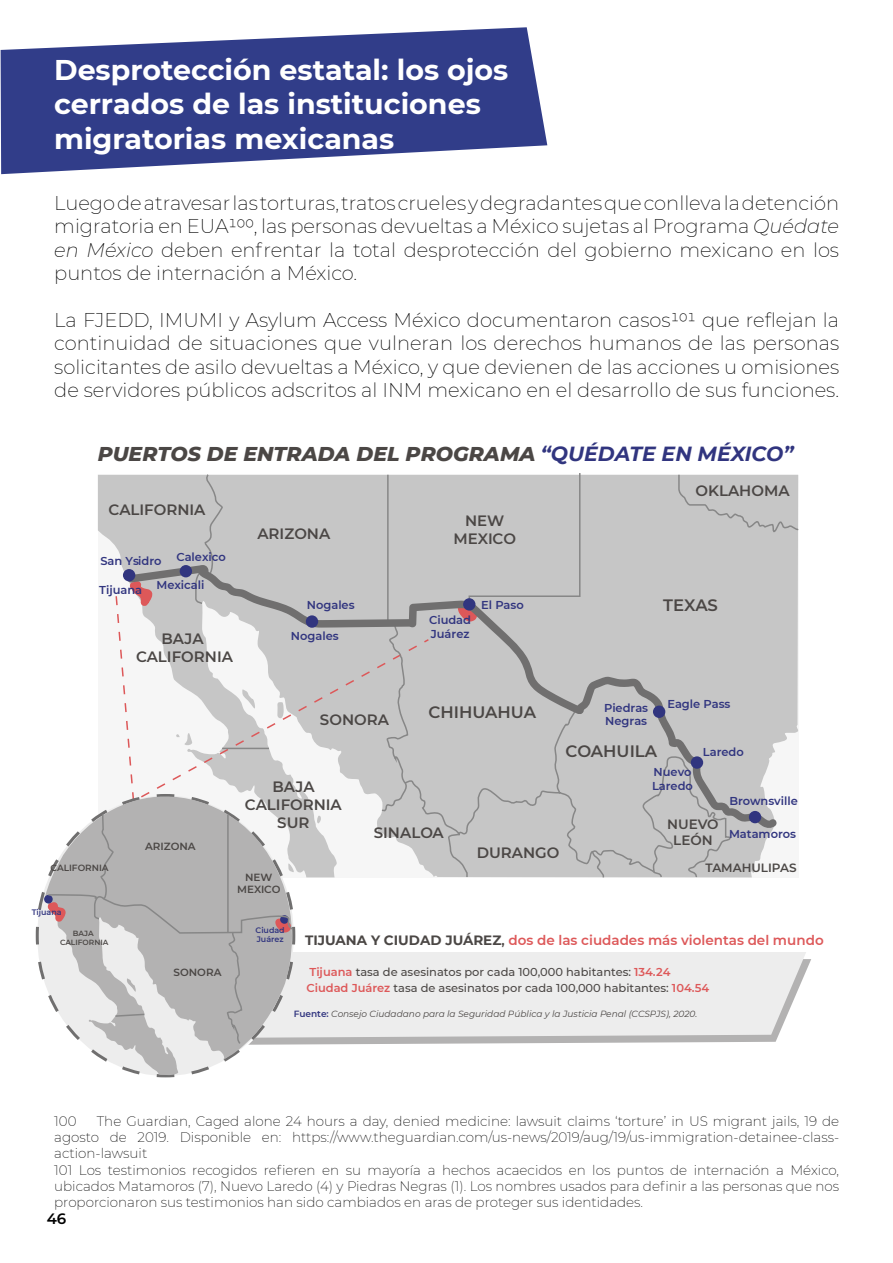
<style>
.page{position:relative;width:893px;height:1263px;background:#fff}
.page>*{position:absolute;margin:0;border:0;box-sizing:border-box;transform-origin:0 0}
.t1{font:700 28.5px/34.2px "Montserrat";color:#fff}
.t2{font:italic 800 20.4px "Montserrat";color:#4b4745}
.t3{font:200 19.5px/23.4px "Montserrat";color:#000;text-align:justify}
.t4{font:600 16.5px "Montserrat";color:#4b4745}
.t5{font:600 15px/18px "Montserrat";color:#4b4745;text-align:center}
.t6{font:600 15px "Montserrat";color:#000}
.t7{font:200 13.5px/16.2px "Montserrat";color:#000}
.t8{font:600 13.5px "Montserrat";color:#dd5859}
.t9{font:600 13.5px/16.2px "Montserrat";color:#4b4745;text-align:center}
.t10{font:600 12px "Montserrat";color:#4b4745}
.t11{font:600 11.4px/13.6px "Montserrat";color:#31357f}
.t12{font:500 11.4px/16.5px "Montserrat";color:#4b4745}
.t13{font:600 10.35px/12.5px "Montserrat";color:#4b4745;text-align:center}
.t14{font:italic 9px "Montserrat";color:#4b4745}
.t15{font:600 9px "Montserrat";color:#4b4745}
.t16{font:600 7.95px/9.4px "Montserrat";color:#31357f}
.t17{font:600 7.5px/9px "Montserrat";color:#4b4745;text-align:center}
.s1{font-style:italic}
.s2{font-weight:700;color:#31357f}
.s3{font-weight:700;color:#4b4745}
.s4{color:#4b4745}
.s5{font-weight:600;color:#dd5859}
.s6{font-weight:600;font-style:normal;color:#31357f}
</style>
<div class="page">
<svg style="left:1px;top:27px;width:546px;height:147px;fill:#313d89"></svg>
<div style="left:98px;top:475px;width:96px;height:88px;background:#c6c6c6"></div>
<svg style="left:777px;top:952px;width:29px;height:86px"></svg>
<div style="left:194px;top:473px;width:605px;height:270px;background:#c6c6c6"></div>
<svg style="left:35px;top:563px;width:742px;height:515px"></svg>
<div style="left:123px;top:569px;width:12px;height:12px;background:#31357f;border-radius:50%"></div>
<div style="left:180px;top:565px;width:12px;height:12px;background:#31357f;border-radius:50%"></div>
<div style="left:463px;top:598px;width:12px;height:13px;background:#31357f;border-radius:50%"></div>
<div style="left:691px;top:756px;width:12px;height:13px;background:#31357f;border-radius:50%"></div>
<div style="left:749px;top:811px;width:12px;height:12px;background:#31357f;border-radius:50%"></div>
<div style="left:653px;top:705px;width:12px;height:13px;background:#31357f;border-radius:50%"></div>
<div style="left:306px;top:615px;width:12px;height:13px;background:#31357f;border-radius:50%"></div>
<h1 class="t1" style="left:54px;top:52px;width:456px">Desprotección estatal: los ojos cerrados de las instituciones migratorias mexicanas</h1>
<p class="t3" style="left:54px;top:191px;width:786px">Luego de atravesar las torturas, tratos crueles y degradantes que conlleva la detención migratoria en EUA100, las personas devueltas a México sujetas al Programa <span class="s1">Quédate en México</span> deben enfrentar la total desprotección del gobierno mexicano en los puntos de internación a México.</p>
<p class="t3" style="left:54px;top:308px;width:786px">La FJEDD, IMUMI y Asylum Access México documentaron casos101 que reflejan la continuidad de situaciones que vulneran los derechos humanos de las personas solicitantes de asilo devueltas a México, y que devienen de las acciones u omisiones de servidores públicos adscritos al INM mexicano en el desarrollo de sus funciones.</p>
<p class="t2" style="left:98px;top:438px;width:697px">PUERTOS DE ENTRADA DEL PROGRAMA <span class="s2">“QUÉDATE EN MÉXICO”</span></p>
<p class="t5" style="left:109px;top:500px;width:98px">CALIFORNIA</p>
<p class="t11" style="left:176px;top:550px;width:51px">Calexico</p>
<p class="t11" style="left:100px;top:554px;width:63px">San Ysidro</p>
<p class="t11" style="left:99px;top:582px;width:44px">Tijuana</p>
<p class="t11" style="left:157px;top:577px;width:49px">Mexicali</p>
<p class="t5" style="left:136px;top:629px;width:98px">BAJA<br>CALIFORNIA</p>
<p class="t5" style="left:257px;top:524px;width:74px">ARIZONA</p>
<p class="t11" style="left:307px;top:597px;width:49px">Nogales</p>
<p class="t11" style="left:291px;top:629px;width:49px">Nogales</p>
<p class="t5" style="left:453px;top:511px;width:64px">NEW<br>MEXICO</p>
<p class="t11" style="left:429px;top:612px;width:44px">Ciudad<br>Juárez</p>
<p class="t11" style="left:481px;top:597px;width:44px">El Paso</p>
<p class="t5" style="left:695px;top:481px;width:96px">OKLAHOMA</p>
<p class="t4" style="left:663px;top:593px;width:56px">TEXAS</p>
<p class="t13" style="left:145px;top:839px;width:52px">ARIZONA</p>
<p class="t5" style="left:320px;top:710px;width:71px">SONORA</p>
<p class="t4" style="left:428px;top:701px;width:109px">CHIHUAHUA</p>
<p class="t5" style="left:245px;top:777px;width:98px">BAJA<br>CALIFORNIA<br>SUR</p>
<p class="t5" style="left:374px;top:823px;width:72px">SINALOA</p>
<p class="t11" style="left:604px;top:700px;width:45px">Piedras</p>
<p class="t11" style="left:667px;top:697px;width:65px">Eagle Pass</p>
<p class="t11" style="left:605px;top:714px;width:43px">Negras</p>
<p class="t4" style="left:565px;top:739px;width:93px">COAHUILA</p>
<p class="t11" style="left:652px;top:765px;width:42px">Nuevo<br>Laredo</p>
<p class="t11" style="left:703px;top:745px;width:42px">Laredo</p>
<p class="t9" style="left:667px;top:815px;width:53px">NUEVO<br>LEÓN</p>
<p class="t11" style="left:729px;top:794px;width:70px">Brownsville</p>
<p class="t11" style="left:729px;top:827px;width:69px">Matamoros</p>
<p class="t5" style="left:477px;top:843px;width:84px">DURANGO</p>
<p class="t15" style="left:51px;top:862px;width:60px">CALIFORNIA</p>
<p class="t16" style="left:32px;top:907px;width:31px">Tijuana</p>
<p class="t17" style="left:60px;top:928px;width:50px">BAJA<br>CALIFORNIA</p>
<p class="t13" style="left:174px;top:965px;width:49px">SONORA</p>
<p class="t13" style="left:237px;top:870px;width:45px">NEW<br>MEXICO</p>
<p class="t10" style="left:705px;top:859px;width:93px">TAMAHULIPAS</p>
<p class="t16" style="left:256px;top:925px;width:31px">Ciudad<br>Juárez</p>
<p class="t8" style="left:305px;top:930px;width:520px"><span class="s3">TIJUANA Y CIUDAD JUÁREZ</span><span class="s4">,</span> dos de las ciudades más violentas del mundo</p>
<p class="t12" style="left:306px;top:963px;width:404px"><span class="s5">Tijuana</span> tasa de asesinatos por cada 100,000 habitantes: <span class="s5">134.24<br>Ciudad Juárez</span> tasa de asesinatos por cada 100,000 habitantes: <span class="s5">104.54</span></p>
<p class="t14" style="left:294px;top:1007px;width:405px"><span class="s6">Fuente:</span> Consejo Ciudadano para la Seguridad Pública y la Justicia Penal (CCSPJS), 2020.</p>
<p class="t7" style="left:54px;top:1113px;width:787px;text-indent:43px">The Guardian, Caged alone 24 hours a day, denied medicine: lawsuit claims ‘torture’ in US migrant jails, 19 de agosto de 2019. Disponible en: https://www.theguardian.com/us-news/2019/aug/19/us-immigration-detainee-class&shy;action-lawsuit<br>101 Los testimonios recogidos refieren en su mayoría a hechos acaecidos en los puntos de internación a México, ubicados Matamoros (7), Nuevo Laredo (4) y Piedras Negras (1). Los nombres usados para definir a las personas que nos proporcionaron sus testimonios han sido cambiados en aras de proteger sus identidades.</p>
<p class="t7" style="left:54px;top:1113px;width:24px">100</p>
<p class="t6" style="left:47px;top:1207px;width:21px">46</p>
</div>
